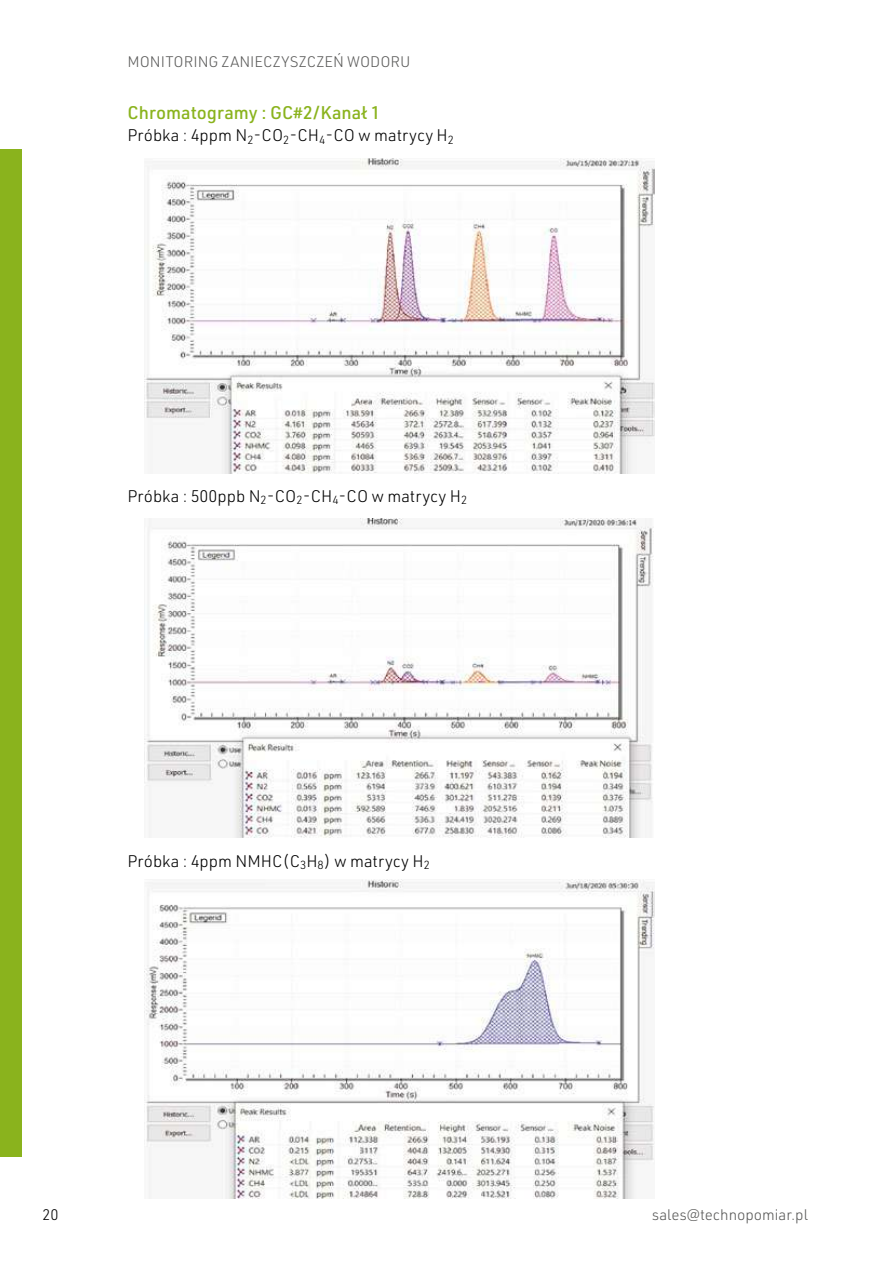
<style>
.page{position:relative;width:893px;height:1263px;background:#fff}
.page>*{position:absolute;margin:0;border:0;box-sizing:border-box;transform-origin:0 0}
.t1{font:500 18px "URWDIN";color:#8ab31d}
.t2{font:300 16.5px "URWDIN";color:#000}
.t3{font:300 15px "URWDIN";color:#5a5a59}
.t4{font:300 15px "URWDIN";color:#000}
</style>
<div class="page">
<div style="left:0;top:149px;width:21px;height:1008px;background:#8ab31d"></div>
<img style="left:145px;top:158px;width:510px;height:315px">
<img style="left:145px;top:519px;width:509px;height:319px">
<img style="left:145px;top:880px;width:510px;height:318px">
<p class="t3" style="left:128px;top:52px;width:285px">MONITORING ZANIECZYSZCZEŃ WODORU</p>
<p class="t1" style="left:128px;top:101px;width:254px">Chromatogramy : GC#2/Kanał 1</p>
<p class="t2" style="left:128px;top:125px;width:328px">Próbka : 4ppm N<sub>2</sub>-CO<sub>2</sub>-CH<sub>4</sub>-CO w matrycy H<sub>2</sub></p>
<p class="t2" style="left:128px;top:485px;width:341px">Próbka : 500ppb N<sub>2</sub>-CO<sub>2</sub>-CH<sub>4</sub>-CO w matrycy H<sub>2</sub></p>
<p class="t2" style="left:128px;top:850px;width:304px">Próbka : 4ppm NMHC(C<sub>3</sub>H<sub>8</sub>) w matrycy H<sub>2</sub></p>
<p class="t4" style="left:43px;top:1204px;width:18px">20</p>
<p class="t3" style="left:652px;top:1205px;width:157px">sales@technopomiar.pl</p>
</div>
